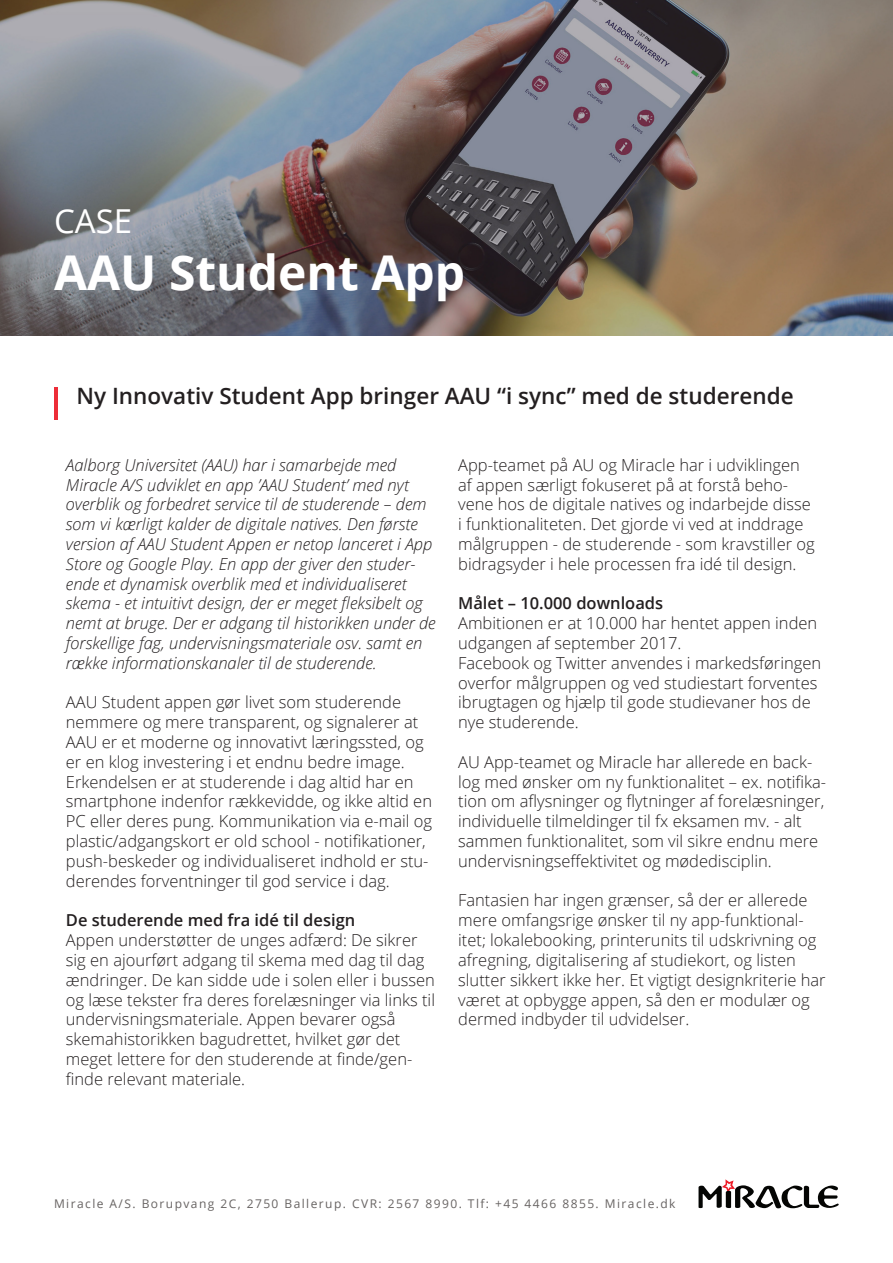
<style>
.page{position:relative;width:893px;height:1263px;background:#fff}
.page>*{position:absolute;margin:0;border:0;box-sizing:border-box;transform-origin:0 0}
.t1{font:700 48px "Open Sans";color:#fff}
.t2{font:33px "Open Sans";color:#fff}
.t3{font:600 22.5px "Open Sans";color:#231f20}
.t4{font:300 16.5px/19.8px "Open Sans";color:#231f20}
.t5{font:italic 300 16.5px/19.8px "Open Sans";color:#231f20}
.t6{font:600 16.5px "Open Sans";color:#231f20}
.t7{font:12px "Open Sans";letter-spacing:.12em;color:#676362}
</style>
<div class="page">
<img style="left:0;top:0;width:893px;height:336px">
<hr style="left:54px;top:387px;width:4px;height:33px;background:#ed2d38">
<svg style="left:698px;top:1179px;width:141px;height:29px"></svg>
<p class="t2" style="left:54px;top:198px;width:80px">CASE</p>
<p class="t1" style="left:54px;top:239px;width:413px">AAU Student App</p>
<p class="t3" style="left:77px;top:381px;width:719px">Ny Innovativ Student App bringer AAU “i sync” med de studerende</p>
<p class="t5" style="left:66px;top:454px;width:371px">Aalborg Universitet (AAU) har i samarbejde med Miracle A/S udviklet en app ’AAU Student’ med nyt overblik og forbedret service til de studerende – dem som vi kærligt kalder de digitale natives. Den første version af AAU Student Appen er netop lanceret i App Store og Google Play. En app der giver den studer&shy;ende et dynamisk overblik med et individualiseret skema - et intuitivt design, der er meget fleksibelt og nemt at bruge. Der er adgang til historikken under de forskellige fag, undervisningsmateriale osv. samt en række informationskanaler til de studerende.</p>
<p class="t4" style="left:66px;top:692px;width:359px">AAU Student appen gør livet som studerende nemmere og mere transparent, og signalerer at AAU er et moderne og innovativt læringssted, og er en klog investering i et endnu bedre image.</p>
<p class="t4" style="left:66px;top:771px;width:368px">Erkendelsen er at studerende i dag altid har en smartphone indenfor rækkevidde, og ikke altid en PC eller deres pung. Kommunikation via e-mail og plastic/adgangskort er old school - notifikationer, push-beskeder og individualiseret indhold er stu&shy;derendes forventninger til god service i dag.</p>
<p class="t6" style="left:66px;top:909px;width:291px">De studerende med fra idé til design</p>
<p class="t4" style="left:66px;top:930px;width:371px">Appen understøtter de unges adfærd: De sikrer sig en ajourført adgang til skema med dag til dag ændringer. De kan sidde ude i solen eller i bussen og læse tekster fra deres forelæsninger via links til undervisningsmateriale. Appen bevarer også</p>
<p class="t4" style="left:66px;top:1029px;width:348px">skemahistorikken bagudrettet, hvilket gør det meget lettere for den studerende at finde/gen&shy;finde relevant materiale.</p>
<p class="t4" style="left:458px;top:454px;width:358px">App-teamet på AU og Miracle har i udviklingen af appen særligt fokuseret på at forstå beho&shy;vene hos de digitale natives og indarbejde disse i funktionaliteten. Det gjorde vi ved at inddrage målgruppen - de studerende - som kravstiller og bidragsyder i hele processen fra idé til design.</p>
<p class="t6" style="left:458px;top:592px;width:207px">Målet – 10.000 downloads</p>
<p class="t4" style="left:458px;top:613px;width:361px">Ambitionen er at 10.000 har hentet appen inden udgangen af september 2017.</p>
<p class="t4" style="left:458px;top:652px;width:364px">Facebook og Twitter anvendes i markedsføringen overfor målgruppen og ved studiestart forventes ibrugtagen og hjælp til gode studievaner hos de nye studerende.</p>
<p class="t4" style="left:458px;top:751px;width:370px">AU App-teamet og Miracle har allerede en back&shy;log med ønsker om ny funktionalitet – ex. notifika&shy;tion om aflysninger og flytninger af forelæsninger, individuelle tilmeldinger til fx eksamen mv. - alt sammen funktionalitet, som vil sikre endnu mere undervisningseffektivitet og mødedisciplin.</p>
<p class="t4" style="left:458px;top:890px;width:369px">Fantasien har ingen grænser, så der er allerede mere omfangsrige ønsker til ny app-funktional&shy;itet; lokalebooking, printerunits til udskrivning og afregning, digitalisering af studiekort, og listen slutter sikkert ikke her. Et vigtigt designkriterie har været at opbygge appen, så den er modulær og dermed indbyder til udvidelser.</p>
<p class="t7" style="left:54px;top:1196px;width:623px">Miracle A/S. Borupvang 2C, 2750 Ballerup. CVR: 2567 8990. Tlf: +45 4466 8855. Miracle.dk</p>
</div>
